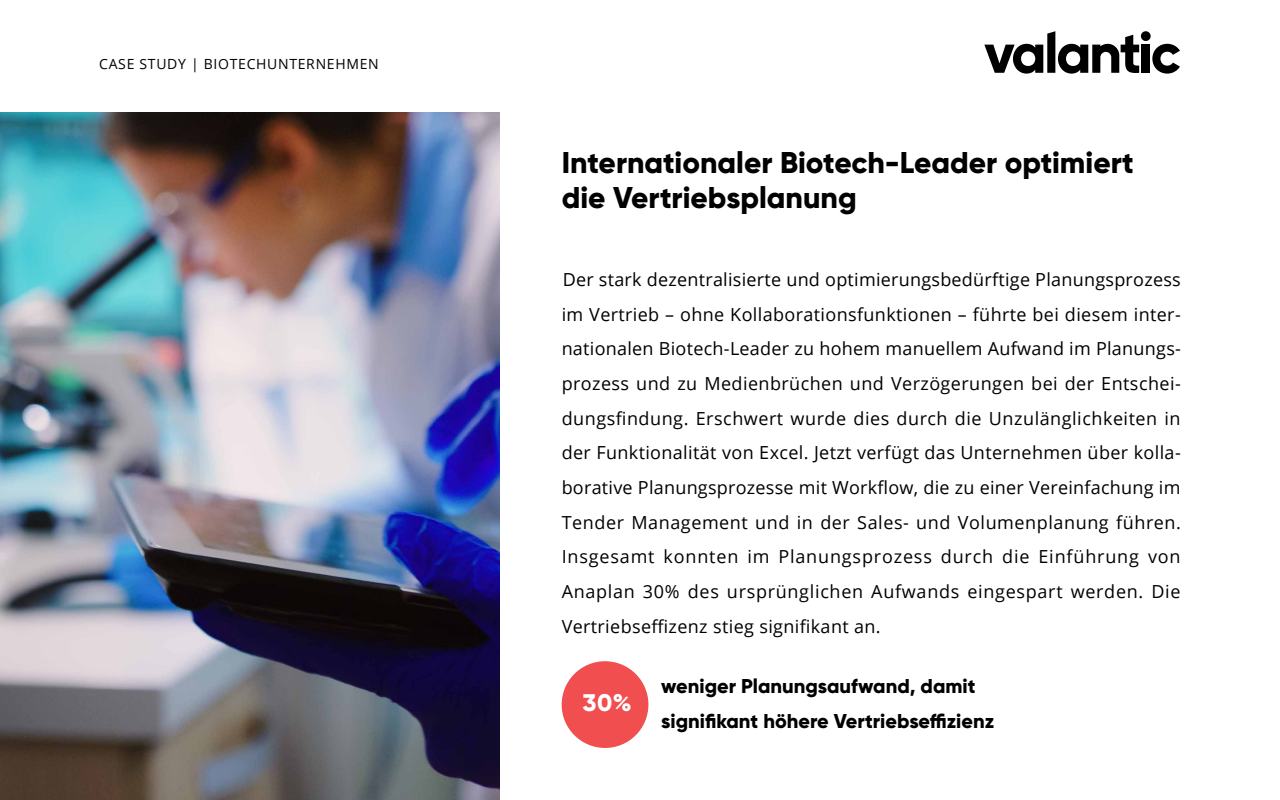
<style>
.page{position:relative;width:1280px;height:800px;background:#fff}
.page>*{position:absolute;margin:0;border:0;box-sizing:border-box;transform-origin:0 0}
.t1{font:800 30px/34.7px "Gilroy";color:#000101}
.t2{font:800 24px "Gilroy";color:#fff}
.t3{font:800 20px/34.7px "Gilroy";color:#000}
.t4{font:18px/34.7px "Open Sans";letter-spacing:.02em;color:#000;text-align:justify}
.t5{font:14px "Open Sans";letter-spacing:.05em;color:#000}
</style>
<div class="page">
<img style="left:0;top:113px;width:499px;height:687px">
<svg style="left:984px;top:31px;width:196px;height:43px"></svg>
<div style="left:562px;top:661px;width:86px;height:87px;background:#f04e4f;border-radius:50%"></div>
<p class="t5" style="left:99px;top:55px;width:281px">CASE STUDY | BIOTECHUNTERNEHMEN</p>
<h1 class="t1" style="left:562px;top:145px;width:574px">Internationaler Biotech-Leader optimiert die Vertriebsplanung</h1>
<p class="t4" style="left:562px;top:262px;width:621px">Der stark dezentralisierte und optimierungsbedürftige Planungsprozess im Vertrieb – ohne Kollaborationsfunktionen – führte bei diesem inter&shy;nationalen Biotech-Leader zu hohem manuellem Aufwand im Planungs&shy;prozess und zu Medienbrüchen und Verzögerungen bei der Entschei&shy;dungsfindung. Erschwert wurde dies durch die Unzulänglichkeiten in der Funktionalität von Excel. Jetzt verfügt das Unternehmen über kolla&shy;borative Planungsprozesse mit Workflow, die zu einer Vereinfachung im Tender Management und in der Sales- und Volumenplanung führen.<br>Insgesamt konnten im Planungsprozess durch die Einführung von Anaplan 30% des ursprünglichen Aufwands eingespart werden. Die Vertriebseffizenz stieg signifikant an.</p>
<h2 class="t2" style="left:583px;top:687px;width:51px">30%</h2>
<p class="t3" style="left:661px;top:669px;width:334px">weniger Planungsaufwand, damit signifikant höhere Vertriebseffizienz</p>
</div>
